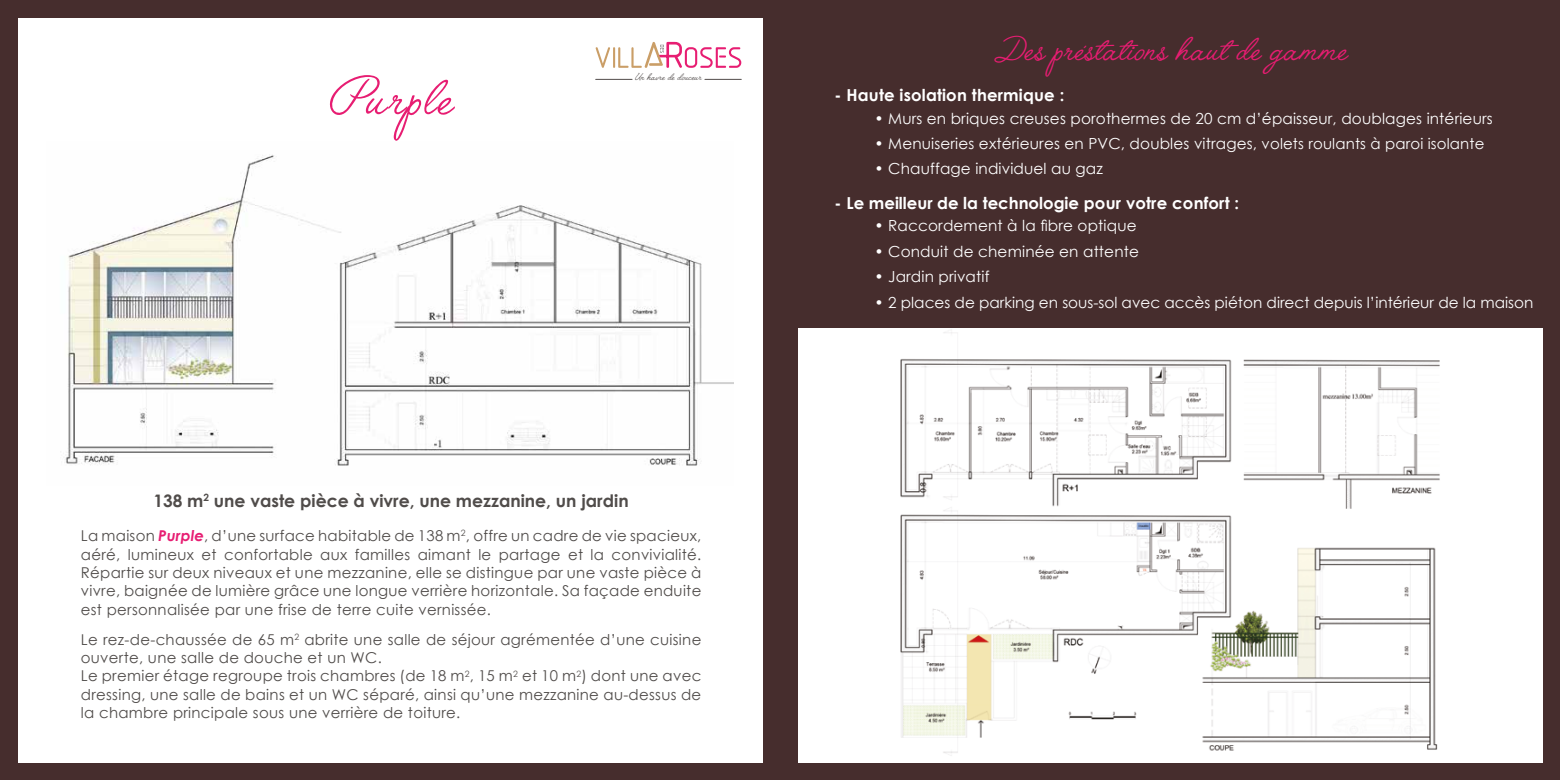
<style>
.page{position:relative;width:1560px;height:780px;background:#fff}
.page>*{position:absolute;margin:0;border:0;box-sizing:border-box;transform-origin:0 0}
.t1{font:68.88px "Angelface";letter-spacing:.02em;color:#e71d72}
.t2{font:43.62px "Angelface";color:#e71d72}
.t3{font:700 17.25px "Century Gothic";color:#504c4a}
.t4{font:700 16.5px "Century Gothic";letter-spacing:.01em;color:#fff}
.t5{font:15.25px "Century Gothic";letter-spacing:.01em;color:#fff}
.t6{font:14.88px/18.4px "Century Gothic";letter-spacing:.02em;color:#504c4a;text-align:justify}
.t7{font:12.88px "Angelface";color:#514c4b}
.s1{font-weight:700;font-style:italic;color:#e71d72}
.s2{font-size:14.88px}
</style>
<div class="page">
<div style="left:0;top:0;width:782px;height:780px;background:#462d2d"></div>
<div style="left:18px;top:18px;width:744px;height:744px;background:#fff"></div>
<div style="left:780px;top:0;width:779px;height:780px;background:#462d2d"></div>
<svg style="left:595px;top:47px;width:15px;height:21px"></svg>
<hr style="left:613px;top:47px;width:2px;height:21px;background:#ca9e67">
<svg style="left:618px;top:42px;width:123px;height:26px"></svg>
<hr style="left:595px;top:79px;width:37px;height:1px;background:#514c4b">
<hr style="left:704px;top:79px;width:37px;height:1px;background:#514c4b">
<img style="left:64px;top:155px;width:669px;height:311px">
<div style="left:797px;top:328px;width:745px;height:434px;background:#fff"></div>
<img style="left:900px;top:332px;width:540px;height:424px">
<h1 class="t1" style="left:329px;top:59px;width:125px">Purple</h1>
<p class="t7" style="left:635px;top:70px;width:68px">Un havre de douceur</p>
<p class="t3" style="left:153px;top:487px;width:476px">138 m<sup>2</sup> une vaste pièce à vivre, une mezzanine, un jardin</p>
<p class="t6" style="left:81px;top:526px;width:622px">La maison <span class="s1">Purple</span>, d’une surface habitable de 138 m<sup>2</sup>, offre un cadre de vie spacieux, aéré, lumineux et confortable aux familles aimant le partage et la convivialité.<br>Répartie sur deux niveaux et une mezzanine, elle se distingue par une vaste pièce à vivre, baignée de lumière grâce une longue verrière horizontale. Sa façade enduite est personnalisée par une frise de terre cuite vernissée.</p>
<p class="t6" style="left:81px;top:630px;width:622px;text-align:left">Le rez-de-chaussée de 65 m<sup>2</sup> abrite une salle de séjour agrémentée d’une cuisine ouverte, une salle de douche et un WC.<br>Le premier étage regroupe trois chambres (de 18 m<sup>2</sup>, 15 m<sup>2</sup> et 10 m<sup>2</sup>) dont une avec dressing, une salle de bains et un WC séparé, ainsi qu’une mezzanine au-dessus de la chambre principale sous une verrière de toiture.</p>
<h2 class="t2" style="left:993px;top:25px;width:355px">Des préstations haut de gamme</h2>
<p class="t4" style="left:834px;top:82px;width:231px">- Haute isolation thermique :</p>
<p class="t5" style="left:874px;top:107px;width:619px">• Murs en briques creuses porothermes de 20 cm d’épaisseur, doublages intérieurs</p>
<p class="t5" style="left:874px;top:133px;width:611px">• Menuiseries extérieures en PVC, doubles vitrages, <span class="s2">volets roulants à paroi isolante</span></p>
<p class="t5" style="left:874px;top:158px;width:230px">• Chauffage individuel au gaz</p>
<p class="t4" style="left:834px;top:190px;width:406px">- Le meilleur de la technologie pour votre confort :</p>
<p class="t5" style="left:874px;top:215px;width:264px">• Raccordement à la fibre optique</p>
<p class="t5" style="left:874px;top:240px;width:266px">• Conduit de cheminée en attente</p>
<p class="t5" style="left:874px;top:266px;width:116px">• Jardin privatif</p>
<p class="t5" style="left:874px;top:291px;width:660px">• 2 places de parking en sous-sol avec accès piéton direct depuis l’intérieur de la maison</p>
</div>
